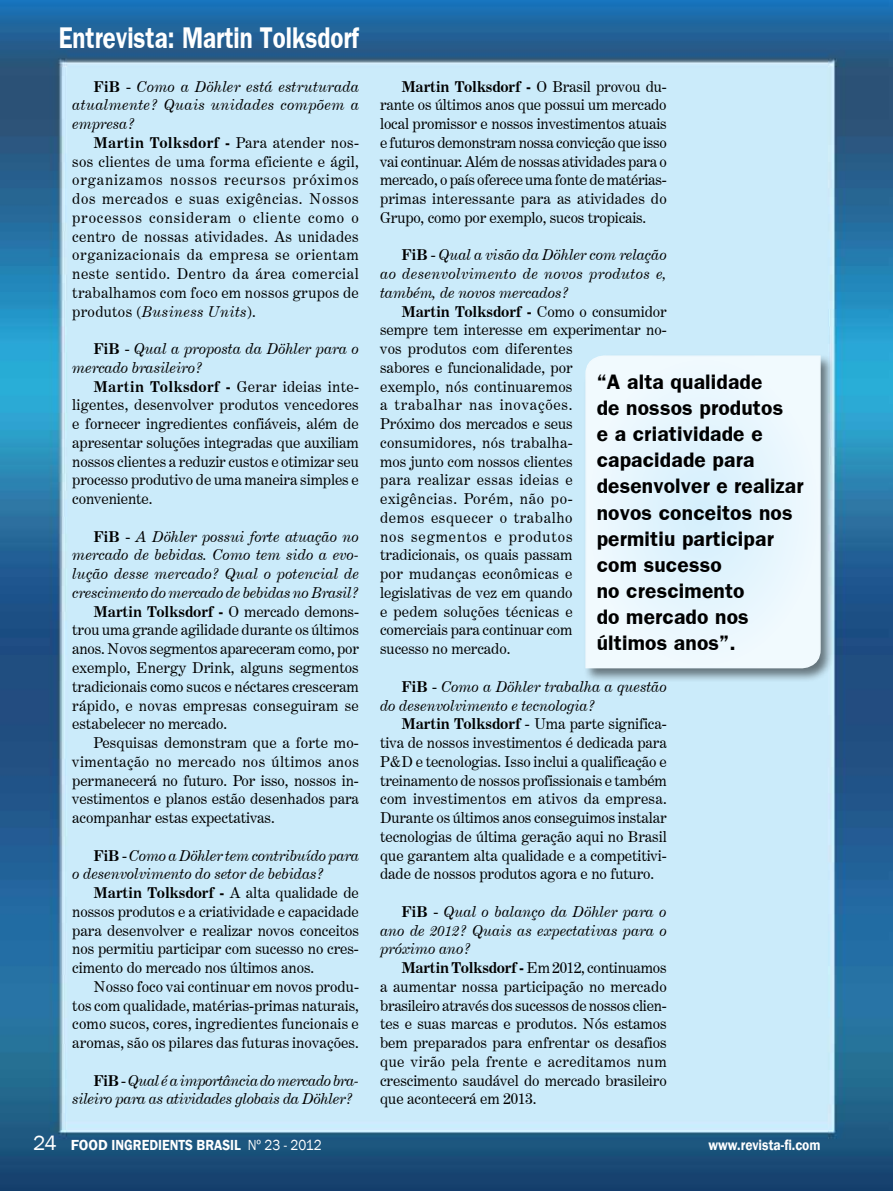
<style>
.page{position:relative;width:893px;height:1191px;background:#fff}
.page>*{position:absolute;margin:0;border:0;box-sizing:border-box;transform-origin:0 0}
.t1{font:700 30px "Frankfurt Gothic";color:#fff;scale:.8 1}
.t2{font:700 21px/26.1px "Frankfurt Gothic";letter-spacing:.01em;color:#000}
.t3{font:15px/18.8px "Century Expanded BT";letter-spacing:-.005em;color:#000;text-align:justify}
.t4{font:italic 15px/18.8px "Century Expanded BT";letter-spacing:-.005em;color:#000}
.t5{font:15px "Century Expanded BT";letter-spacing:.02em;color:#000}
.t6{font:15px "Century Expanded BT";letter-spacing:.025em;color:#000}
.t7{font:600 15px "Franklin Gothic";color:#fff}
.t8{font:700 15px "Century Expanded BT";letter-spacing:-.005em;color:#000}
.t9{font:600 15px "Franklin Gothic";color:#fff;scale:.9 1}
.s1{font-weight:700;font-style:normal}
.s2{font-style:normal}
.s3{font-weight:700}
.s4{font-style:italic}
.s5{font-weight:400}
.s6{font-weight:400;font-size:21px}
</style>
<div class="page">
<img style="left:0;top:0;width:893px;height:1191px">
<div style="left:583px;top:354px;width:252px;height:329px;background:#000;opacity:.5"></div>
<svg style="left:585px;top:355px;width:236px;height:314px"></svg>
<h1 class="t1" style="left:59px;top:20px;width:376px">Entrevista: Martin Tolksdorf</h1>
<p class="t4" style="left:72px;top:77px;width:288px;text-align:justify;text-indent:21px"><span class="s1">FiB</span> <span class="s2">-</span> Como a Döhler está estruturada atualmente? Quais unidades compõem a empresa?</p>
<p class="t3" style="left:72px;top:133px;width:288px;text-indent:21px"><span class="s3">Martin Tolksdorf -</span> Para atender nos&shy;sos clientes de uma forma eficiente e ágil, organizamos nossos recursos próximos dos mercados e suas exigências. Nossos processos consideram o cliente como o centro de nossas atividades. As unidades organizacionais da empresa se orientam neste sentido. Dentro da área comercial trabalhamos com foco em nossos grupos de produtos (<span class="s4">Business Units</span>).</p>
<p class="t4" style="left:72px;top:339px;width:288px;text-indent:21px"><span class="s1">FiB</span> <span class="s2">-</span> Qual a proposta da Döhler para o mercado brasileiro?</p>
<p class="t3" style="left:72px;top:377px;width:288px;text-indent:21px"><span class="s3">Martin Tolksdorf -</span> Gerar ideias inte&shy;ligentes, desenvolver produtos vencedores e fornecer ingredientes confiáveis, além de apresentar soluções integradas que auxiliam nossos clientes a reduzir custos e otimizar seu processo produtivo de uma maneira simples e conveniente.</p>
<p class="t4" style="left:94px;top:527px;width:267px"><span class="s1">FiB</span> <span class="s2">-</span> A Döhler possui forte atuação no</p>
<p class="t4" style="left:72px;top:545px;width:288px">mercado de bebidas. Como tem sido a evo-</p>
<p class="t4" style="left:72px;top:564px;width:288px">lução desse mercado? Qual o potencial de</p>
<p class="t4" style="left:72px;top:583px;width:288px">crescimento do mercado de bebidas no Brasil?</p>
<p class="t8" style="left:94px;top:602px;width:267px">Martin Tolksdorf - <span class="s5">O mercado demons-</span></p>
<p class="t3" style="left:72px;top:620px;width:288px">trou uma grande agilidade durante os últimos</p>
<p class="t3" style="left:72px;top:639px;width:288px">anos. Novos segmentos apareceram como, por</p>
<p class="t3" style="left:72px;top:658px;width:288px">exemplo, Energy Drink, alguns segmentos</p>
<p class="t3" style="left:72px;top:677px;width:288px">tradicionais como sucos e néctares cresceram</p>
<p class="t5" style="left:72px;top:696px;width:288px">rápido, e novas empresas conseguiram se</p>
<p class="t3" style="left:72px;top:714px;width:156px">estabelecer no mercado.</p>
<p class="t3" style="left:94px;top:733px;width:267px">Pesquisas demonstram que a forte mo-</p>
<p class="t6" style="left:72px;top:752px;width:288px">vimentação no mercado nos últimos anos</p>
<p class="t3" style="left:72px;top:770px;width:288px">permanecerá no futuro. Por isso, nossos in-</p>
<p class="t3" style="left:72px;top:789px;width:288px">vestimentos e planos estão desenhados para</p>
<p class="t3" style="left:72px;top:808px;width:204px">acompanhar estas expectativas.</p>
<p class="t4" style="left:72px;top:845px;width:288px;text-indent:21px"><span class="s1">FiB</span> <span class="s2">-</span> Como a Döhler tem contribuído para o desenvolvimento do setor de bebidas?</p>
<p class="t3" style="left:72px;top:883px;width:288px;text-indent:21px"><span class="s3">Martin Tolksdorf -</span> A alta qualidade de nossos produtos e a criatividade e capacidade para desenvolver e realizar novos conceitos nos permitiu participar com sucesso no cres&shy;cimento do mercado nos últimos anos.</p>
<p class="t3" style="left:72px;top:977px;width:288px;text-indent:21px">Nosso foco vai continuar em novos produ&shy;tos com qualidade, matérias-primas naturais, como sucos, cores, ingredientes funcionais e aromas, são os pilares das futuras inovações.</p>
<p class="t4" style="left:72px;top:1070px;width:288px;text-indent:21px"><span class="s1">FiB</span> <span class="s2">-</span> Qual é a importância do mercado bra&shy;sileiro para as atividades globais da Döhler?</p>
<p class="t3" style="left:380px;top:77px;width:288px;text-indent:21px"><span class="s3">Martin Tolksdorf -</span> O Brasil provou du&shy;rante os últimos anos que possui um mercado local promissor e nossos investimentos atuais e futuros demonstram nossa convicção que isso vai continuar. Além de nossas atividades para o mercado, o país oferece uma fonte de matérias&shy;primas interessante para as atividades do Grupo, como por exemplo, sucos tropicais.</p>
<p class="t4" style="left:380px;top:245px;width:288px;text-align:justify;text-indent:21px"><span class="s1">FiB</span> <span class="s2">-</span> Qual a visão da Döhler com relação ao desenvolvimento de novos produtos e, também, de novos mercados?</p>
<p class="t3" style="left:380px;top:302px;width:288px;text-align:left;text-indent:21px"><span class="s3">Martin Tolksdorf -</span> Como o consumidor sempre tem interesse em experimentar no&shy;vos produtos com diferentes<br>sabores e funcionalidade, por<br>exemplo, nós continuaremos<br>a trabalhar nas inovações.<br>Próximo dos mercados e seus consumidores, nós trabalha-<br>mos junto com nossos clientes<br>para realizar essas ideias e<br>exigências. Porém, não po-<br>demos esquecer o trabalho<br>nos segmentos e produtos<br>tradicionais, os quais passam<br>por mudanças econômicas e<br>legislativas de vez em quando<br>e pedem soluções técnicas e<br>comerciais para continuar com<br>sucesso no mercado.</p>
<p class="t4" style="left:380px;top:677px;width:288px;text-indent:21px"><span class="s1">FiB</span> <span class="s2">-</span> Como a Döhler trabalha a questão do desenvolvimento e tecnologia?</p>
<p class="t3" style="left:380px;top:714px;width:288px;text-indent:21px"><span class="s3">Martin Tolksdorf</span> - Uma parte significa&shy;tiva de nossos investimentos é dedicada para P&amp;D e tecnologias. Isso inclui a qualificação e treinamento de nossos profissionais e também com investimentos em ativos da empresa.<br>Durante os últimos anos conseguimos instalar tecnologias de última geração aqui no Brasil que garantem alta qualidade e a competitivi&shy;dade de nossos produtos agora e no futuro.</p>
<p class="t4" style="left:380px;top:902px;width:288px;text-align:justify;text-indent:21px"><span class="s1">FiB</span> <span class="s2">-</span> Qual o balanço da Döhler para o ano de 2012? Quais as expectativas para o próximo ano?</p>
<p class="t3" style="left:380px;top:958px;width:288px;text-indent:21px"><span class="s3">Martin Tolksdorf -</span> Em 2012, continuamos a aumentar nossa participação no mercado brasileiro através dos sucessos de nossos clien&shy;tes e suas marcas e produtos. Nós estamos bem preparados para enfrentar os desafios que virão pela frente e acreditamos num crescimento saudável do mercado brasileiro que acontecerá em 2013.</p>
<h2 class="t2" style="left:597px;top:368px;width:208px">“A alta qualidade<br>de nossos produtos<br>e a criatividade e capacidade para desenvolver e realizar novos conceitos nos permitiu participar com sucesso<br>no crescimento<br>do mercado nos últimos anos”.</h2>
<p class="t7" style="left:33px;top:1135px;width:290px"><span class="s6">24</span> FOOD INGREDIENTS BRASIL <span class="s5">Nº 23 - 2012</span></p>
<p class="t9" style="left:708px;top:1135px;width:126px">www.revista-fi.com</p>
</div>
